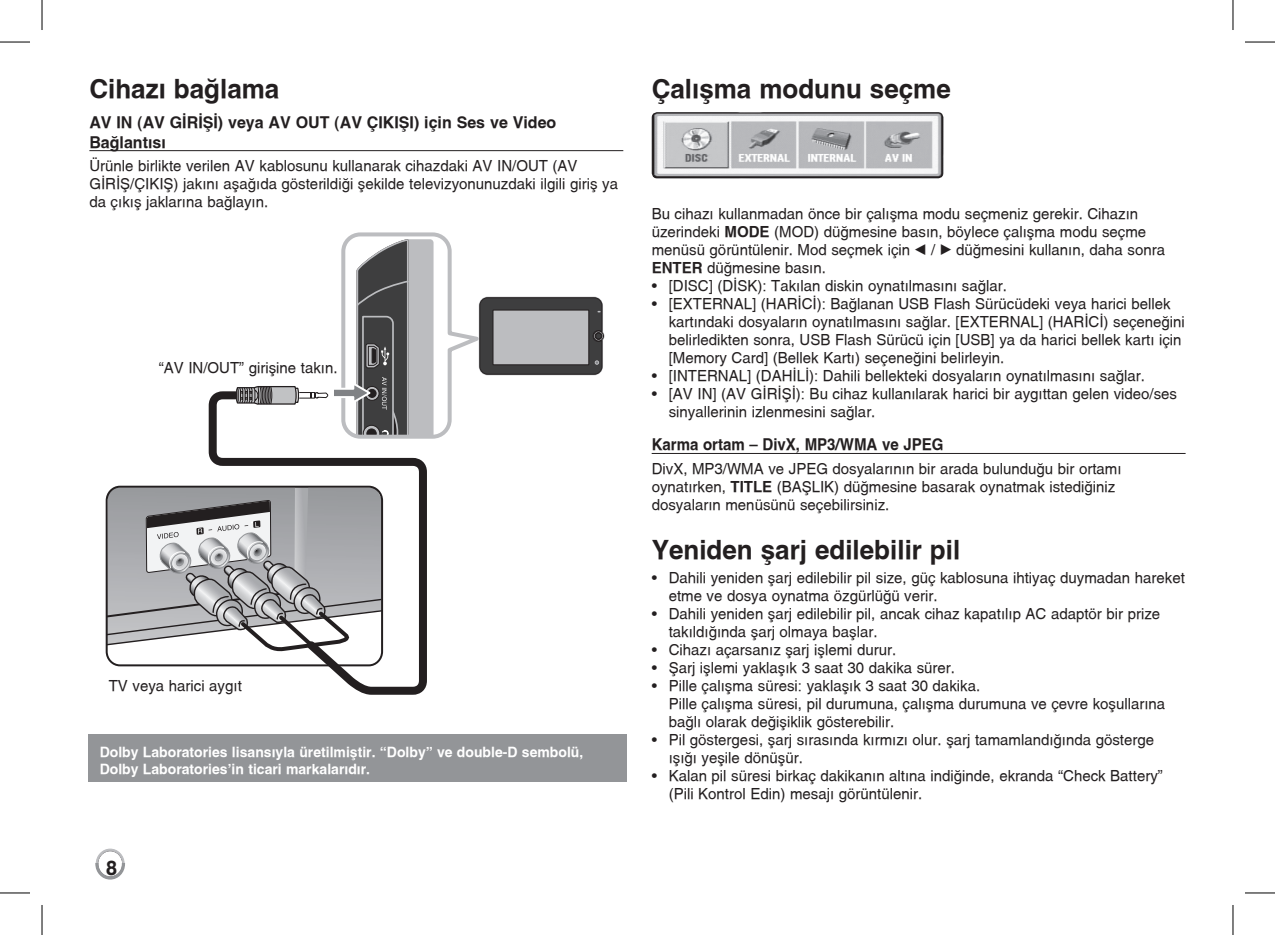
<style>
.page{position:relative;width:1275px;height:935px;background:#fff}
.page>*{position:absolute;margin:0;border:0;box-sizing:border-box;transform-origin:0 0}
.t1{font:700 26px "KT Turkish Helvetica";color:#231f20}
.t2{font:700 20px "KT Turkish Helvetica";color:#231f20}
.t3{font:700 16px/19.2px "KT Turkish Helvetica";color:#231f20}
.t4{font:700 16px "KT Turkish Helvetica";color:#231f20;scale:.94 1}
.t5{font:15px/18px "KT Turkish Helvetica";color:#231f20}
.t6{font:700 14px/16.8px "KT Turkish Helvetica";color:#fff}
.s1{font-weight:700}
.s2{font-family:"Sony PS Common"}
</style>
<div class="page">
<svg style="left:95px;top:848px;width:30px;height:32px"></svg>
<hr style="left:89px;top:150px;width:534px;height:1px;background:#231f20">
<hr style="left:651px;top:453px;width:534px;height:1px;background:#231f20">
<img style="left:651px;top:112px;width:292px;height:66px">
<svg style="left:205px;top:391px;width:222px;height:303px"></svg>
<svg style="left:107px;top:486px;width:275px;height:179px"></svg>
<svg style="left:235px;top:232px;width:369px;height:208px"></svg>
<div style="left:88px;top:734px;width:538px;height:48px;background:#939598"></div>
<hr style="left:0;top:42px;width:30px;height:1px;background:#000">
<hr style="left:1245px;top:42px;width:30px;height:1px;background:#000">
<hr style="left:0;top:892px;width:30px;height:1px;background:#000">
<hr style="left:1245px;top:892px;width:30px;height:1px;background:#000">
<hr style="left:42px;top:0;width:1px;height:30px;background:#000">
<hr style="left:42px;top:904px;width:1px;height:30px;background:#000">
<hr style="left:1232px;top:0;width:1px;height:30px;background:#000">
<hr style="left:1232px;top:904px;width:1px;height:30px;background:#000">
<h1 class="t1" style="left:89px;top:73px;width:192px">Cihazı ba©lama</h1>
<p class="t3" style="left:89px;top:113px;width:468px">AV IN (AV G|R|Í|) veya AV OUT (AV ÇIKIÍI) için Ses ve Video<br>Ba©lantısı</p>
<p class="t5" style="left:89px;top:157px;width:530px">Ürünle birlikte verilen AV kablosunu kullanarak cihazdaki AV IN/OUT (AV<br>G|R|Í/ÇIKIÍ) jakını aßa©ıda gösterildi©i ßekilde televizyonunuzdaki ilgili giriß ya da çıkıß jaklarına ba©layın.</p>
<p class="t5" style="left:159px;top:358px;width:180px">“AV IN/OUT” girißine takın.</p>
<p class="t5" style="left:109px;top:676px;width:134px">TV veya harici aygıt</p>
<p class="t6" style="left:100px;top:743px;width:485px">Dolby Laboratories lisansıyla üretilmißtir. “Dolby” ve double-D sembolü,<br>Dolby Laboratories’in ticari markalarıdır.</p>
<h2 class="t2" style="left:106px;top:855px;width:13px">8</h2>
<h1 class="t1" style="left:651px;top:73px;width:301px">Çalıßma modunu seçme</h1>
<p class="t5" style="left:651px;top:205px;width:515px">Bu cihazı kullanmadan önce bir çalıßma modu seçmeniz gerekir. Cihazın üzerindeki <span class="s1">MODE</span> (MOD) dü©mesine basın, böylece çalıßma modu seçme menüsü görüntülenir. Mod seçmek için <span class="s2">b</span> / <span class="s2">B</span> dü©mesini kullanın, daha sonra <span class="s1">ENTER</span> dü©mesine basın.</p>
<p class="t5" style="left:651px;top:277px;width:357px">• [DISC] (D|SK): Takılan diskin oynatılmasını sa©lar.</p>
<p class="t5" style="left:668px;top:295px;width:518px;text-indent:-17px">• [EXTERNAL] (HAR|C|): Ba©lanan USB Flash Sürücüdeki veya harici bellek kartındaki dosyaların oynatılmasını sa©lar. [EXTERNAL] (HAR|C|) seçene©ini belirledikten sonra, USB Flash Sürücü için [USB] ya da harici bellek kartı için [Memory Card] (Bellek Kartı) seçene©ini belirleyin.</p>
<p class="t5" style="left:651px;top:367px;width:495px">• [INTERNAL] (DAH|L|): Dahili bellekteki dosyaların oynatılmasını sa©lar.</p>
<p class="t5" style="left:668px;top:385px;width:510px;text-indent:-17px">• [AV IN] (AV G|R|Í|): Bu cihaz kullanılarak harici bir aygıttan gelen video/ses sinyallerinin izlenmesini sa©lar.</p>
<p class="t4" style="left:651px;top:435px;width:312px">Karma ortam – DivX, MP3/WMA ve JPEG</p>
<p class="t5" style="left:651px;top:459px;width:471px">DivX, MP3/WMA ve JPEG dosyalarının bir arada bulundu©u bir ortamı oynatırken, <span class="s1">TITLE</span> (BAÍLIK) dü©mesine basarak oynatmak istedi©iniz dosyaların menüsünü seçebilirsiniz.</p>
<h1 class="t1" style="left:651px;top:534px;width:310px">Yeniden ßarj edilebilir pil</h1>
<p class="t5" style="left:668px;top:568px;width:518px;text-indent:-17px">• Dahili yeniden ßarj edilebilir pil size, güç kablosuna ihtiyaç duymadan hareket etme ve dosya oynatma özgürlü©ü verir.</p>
<p class="t5" style="left:668px;top:604px;width:493px;text-indent:-17px">• Dahili yeniden ßarj edilebilir pil, ancak cihaz kapatılıp AC adaptör bir prize takıldı©ında ßarj olmaya baßlar.</p>
<p class="t5" style="left:651px;top:640px;width:246px">• Cihazı açarsanız ßarj ißlemi durur.</p>
<p class="t5" style="left:651px;top:658px;width:305px">• Íarj ißlemi yaklaßık 3 saat 30 dakika sürer.</p>
<p class="t5" style="left:668px;top:676px;width:498px;text-indent:-17px">• Pille çalıßma süresi: yaklaßık 3 saat 30 dakika.<br>Pille çalıßma süresi, pil durumuna, çalıßma durumuna ve çevre koßullarına ba©lı olarak de©ißiklik gösterebilir.</p>
<p class="t5" style="left:668px;top:730px;width:487px;text-indent:-17px">• Pil göstergesi, ßarj sırasında kırmızı olur. ßarj tamamlandı©ında gösterge ıßı©ı yeßile dönüßür.</p>
<p class="t5" style="left:668px;top:766px;width:495px;text-indent:-17px">• Kalan pil süresi birkaç dakikanın altına indi©inde, ekranda “Check Battery” (Pili Kontrol Edin) mesajı görüntülenir.</p>
</div>
